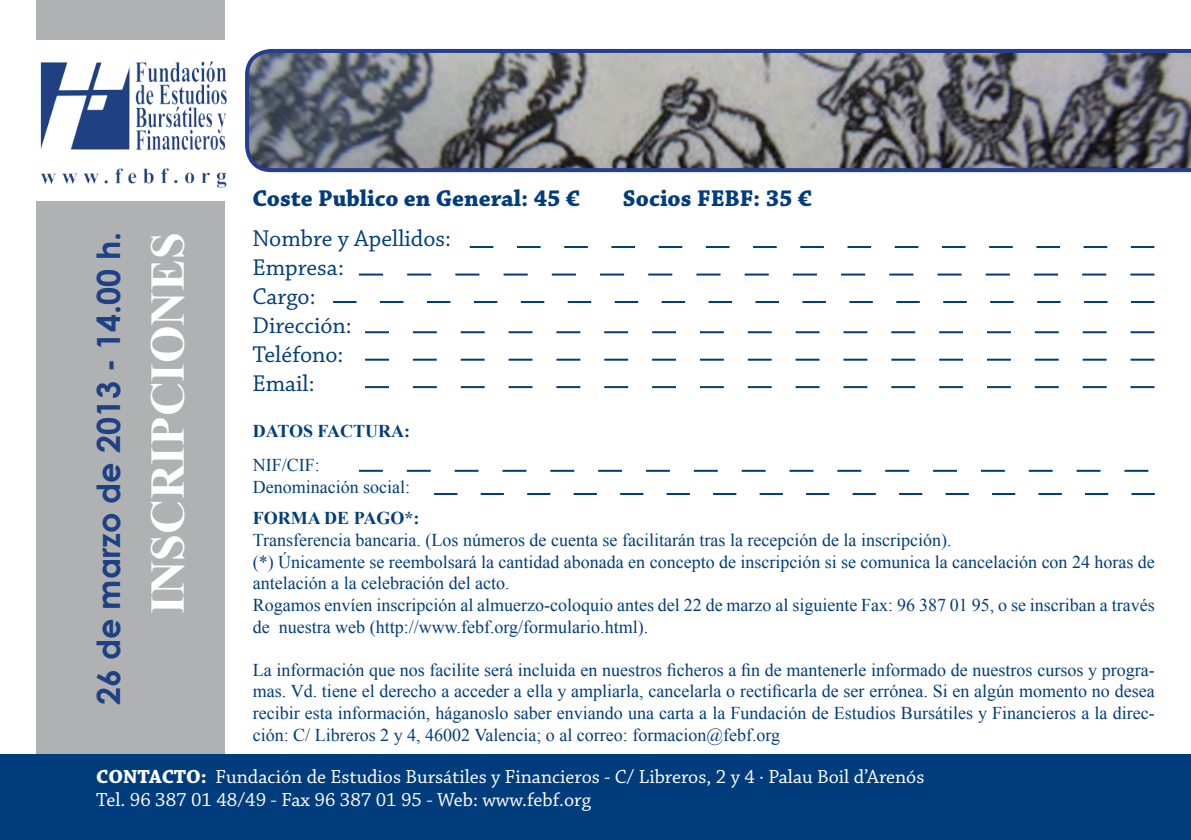
<style>
.page{position:relative;width:1191px;height:840px;background:#fff}
.page>*{position:absolute;margin:0;border:0;box-sizing:border-box;transform-origin:0 0}
.t1{font:700 48px "Times New Roman";color:#fff}
.t2{font:700 32px "Century Gothic";color:#1e4183}
.t3{font:24px/28.8px "Chaparral Pro";color:#013d7d}
.t4{font:700 24px "Chaparral Pro";color:#013d7d}
.t5{font:20px/23px "Chaparral Pro";color:#fff}
.t6{font:18px/21.6px "Times New Roman";color:#013d7d}
.t7{font:700 18px "Times New Roman";color:#013d7d}
.s1{font-weight:700}
</style>
<div class="page">
<div style="left:36px;top:201px;width:189px;height:638px;background:#b0b1b3"></div>
<div style="left:0;top:754px;width:1191px;height:85px;background:#013d7d"></div>
<div style="left:15px;top:37px;width:237px;height:173px;background:#fff;opacity:.6"></div>
<img style="left:29px;top:49px;width:212px;height:139px">
<div style="left:36px;top:0;width:189px;height:39px;background:#b0b1b3"></div>
<svg style="left:243px;top:47px;width:948px;height:127px;background:#7b7d85"></svg>
<svg style="left:470px;top:246px;width:684px;height:2px"></svg>
<svg style="left:359px;top:273px;width:795px;height:2px"></svg>
<svg style="left:333px;top:301px;width:821px;height:2px"></svg>
<svg style="left:365px;top:331px;width:789px;height:2px"></svg>
<svg style="left:365px;top:358px;width:789px;height:2px"></svg>
<svg style="left:365px;top:386px;width:789px;height:2px"></svg>
<svg style="left:359px;top:469px;width:789px;height:2px"></svg>
<svg style="left:434px;top:493px;width:720px;height:1px"></svg>
<h2 class="t2" style="left:84px;top:704px;width:474px;rotate:-90deg">26 de marzo de 2013 - 14.00 h.</h2>
<h1 class="t1" style="left:135px;top:613px;width:383px;rotate:-90deg">INSCRIPCIONES</h1>
<h3 class="t4" style="left:252px;top:184px;width:329px">Coste Publico en General: 45 €</h3>
<h3 class="t4" style="left:623px;top:184px;width:190px">Socios FEBF: 35 €</h3>
<h3 class="t3" style="left:252px;top:225px;width:200px">Nombre y Apellidos:<br>Empresa:<br>Cargo:<br>Dirección:<br>Teléfono:<br>Email:</h3>
<p class="t7" style="left:253px;top:418px;width:159px">DATOS FACTURA:</p>
<p class="t6" style="left:253px;top:453px;width:159px">NIF/CIF:<br>Denominación social:</p>
<p class="t7" style="left:253px;top:505px;width:168px">FORMA DE PAGO*:</p>
<p class="t6" style="left:253px;top:528px;width:903px">Transferencia bancaria. (Los números de cuenta se facilitarán tras la recepción de la inscripción).<br>(*) Únicamente se reembolsará la cantidad abonada en concepto de inscripción si se comunica la cancelación con 24 horas de antelación a la celebración del acto.<br>Rogamos envíen inscripción al almuerzo-coloquio antes del 22 de marzo al siguiente Fax: 96 387 01 95, o se inscriban a través de nuestra web (http://www.febf.org/formulario.html).</p>
<p class="t6" style="left:253px;top:658px;width:903px;text-align:justify">La información que nos facilite será incluida en nuestros ficheros a fin de mantenerle informado de nuestros cursos y progra&shy;mas. Vd. tiene el derecho a acceder a ella y ampliarla, cancelarla o rectificarla de ser errónea. Si en algún momento no desea recibir esta información, háganoslo saber enviando una carta a la Fundación de Estudios Bursátiles y Financieros a la direc&shy;ción: C/ Libreros 2 y 4, 46002 Valencia; o al correo: formacion@febf.org</p>
<p class="t5" style="left:96px;top:765px;width:829px"><span class="s1">CONTACTO:</span> Fundación de Estudios Bursátiles y Financieros - C/ Libreros, 2 y 4 · Palau Boil d’Arenós<br>Tel. 96 387 01 48/49 - Fax 96 387 01 95 - Web: www.febf.org</p>
</div>
